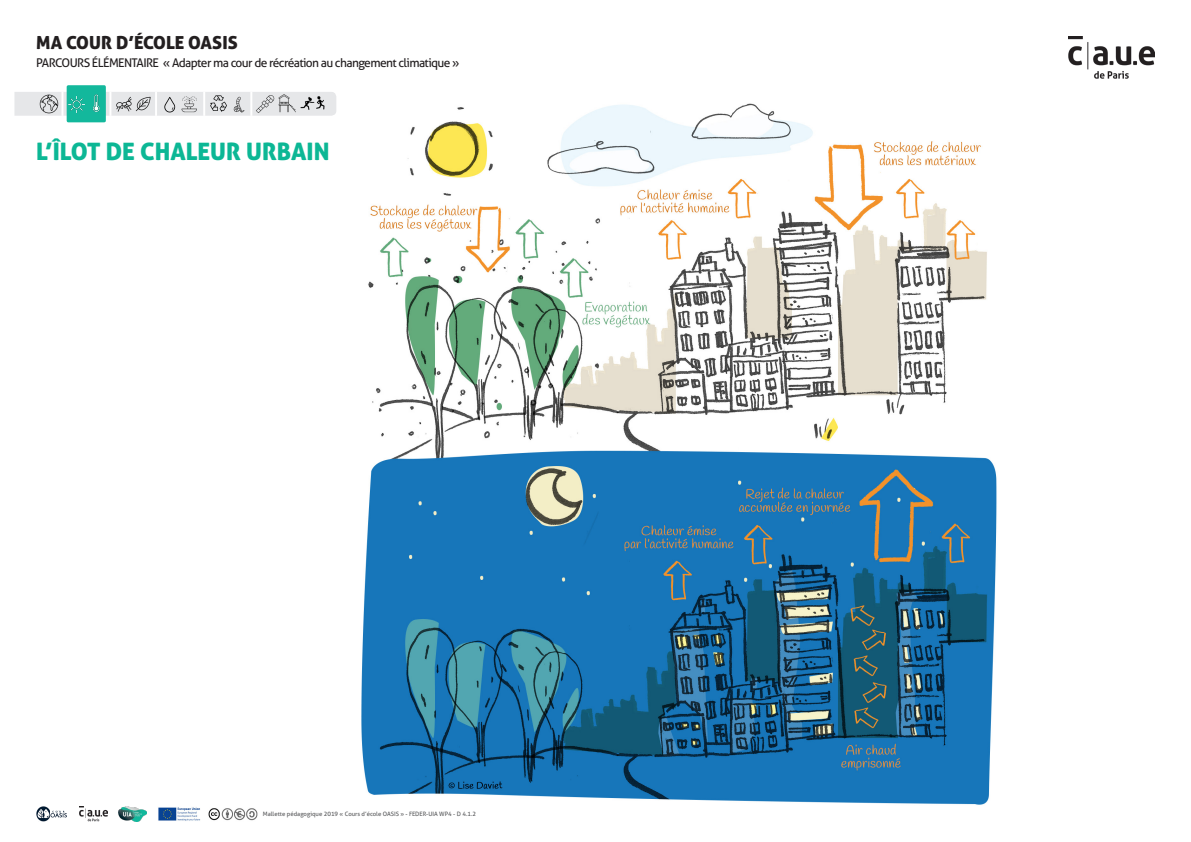
<style>
.page{position:relative;width:1191px;height:842px;background:#fff}
.page>*{position:absolute;margin:0;border:0;box-sizing:border-box;transform-origin:0 0}
.t1{font:24px "Aller Display";color:#0cb795}
.TITRE{font:18px "Aller Display";color:#231f20}
.t2{font:12px "Aller";letter-spacing:-.05em;color:#231f20}
.t3{font:6px "Aller";color:#57585a}
</style>
<div class="page">
<img style="left:79px;top:807px;width:28px;height:14px">
<img style="left:158px;top:807px;width:43px;height:14px">
<img style="left:118px;top:807px;width:28px;height:14px">
<img style="left:36px;top:807px;width:14px;height:14px">
<img style="left:50px;top:810px;width:17px;height:8px">
<img style="left:208px;top:808px;width:50px;height:13px">
<img style="left:361px;top:103px;width:636px;height:702px">
<div style="left:14px;top:92px;width:322px;height:24px;background:#e6e7e9"></div>
<div style="left:67px;top:85px;width:39px;height:37px;background:#13b89c;border-radius:2px"></div>
<img style="left:68px;top:96px;width:17px;height:17px">
<img style="left:210px;top:95px;width:18px;height:17px">
<img style="left:255px;top:93px;width:42px;height:21px">
<img style="left:39px;top:94px;width:19px;height:19px">
<img style="left:230px;top:96px;width:16px;height:17px">
<hr style="left:61px;top:92px;width:2px;height:24px;background:#fff">
<hr style="left:109px;top:92px;width:2px;height:24px;background:#fff">
<hr style="left:155px;top:92px;width:2px;height:24px;background:#fff">
<hr style="left:203px;top:92px;width:2px;height:24px;background:#fff">
<hr style="left:250px;top:92px;width:2px;height:24px;background:#fff">
<img style="left:301px;top:96px;width:24px;height:14px">
<img style="left:92px;top:94px;width:8px;height:18px">
<img style="left:115px;top:96px;width:36px;height:16px">
<img style="left:161px;top:95px;width:17px;height:18px">
<img style="left:181px;top:95px;width:17px;height:18px">
<img style="left:1068px;top:36px;width:87px;height:43px">
<p class="TITRE" style="left:36px;top:31px;width:203px">MA COUR D’ÉCOLE OASIS</p>
<p class="t2" style="left:36px;top:56px;width:425px">PARCOURS ÉLÉMENTAIRE « Adapter ma cour de récréation au changement climatique »</p>
<p class="t1" style="left:36px;top:136px;width:295px">L’ÎLOT DE CHALEUR URBAIN</p>
<p class="t3" style="left:263px;top:811px;width:215px">Mallette pédagogique 2019 « Cours d’école OASIS » - FEDER-UIA WP4 - D 4.1.2</p>
</div>
